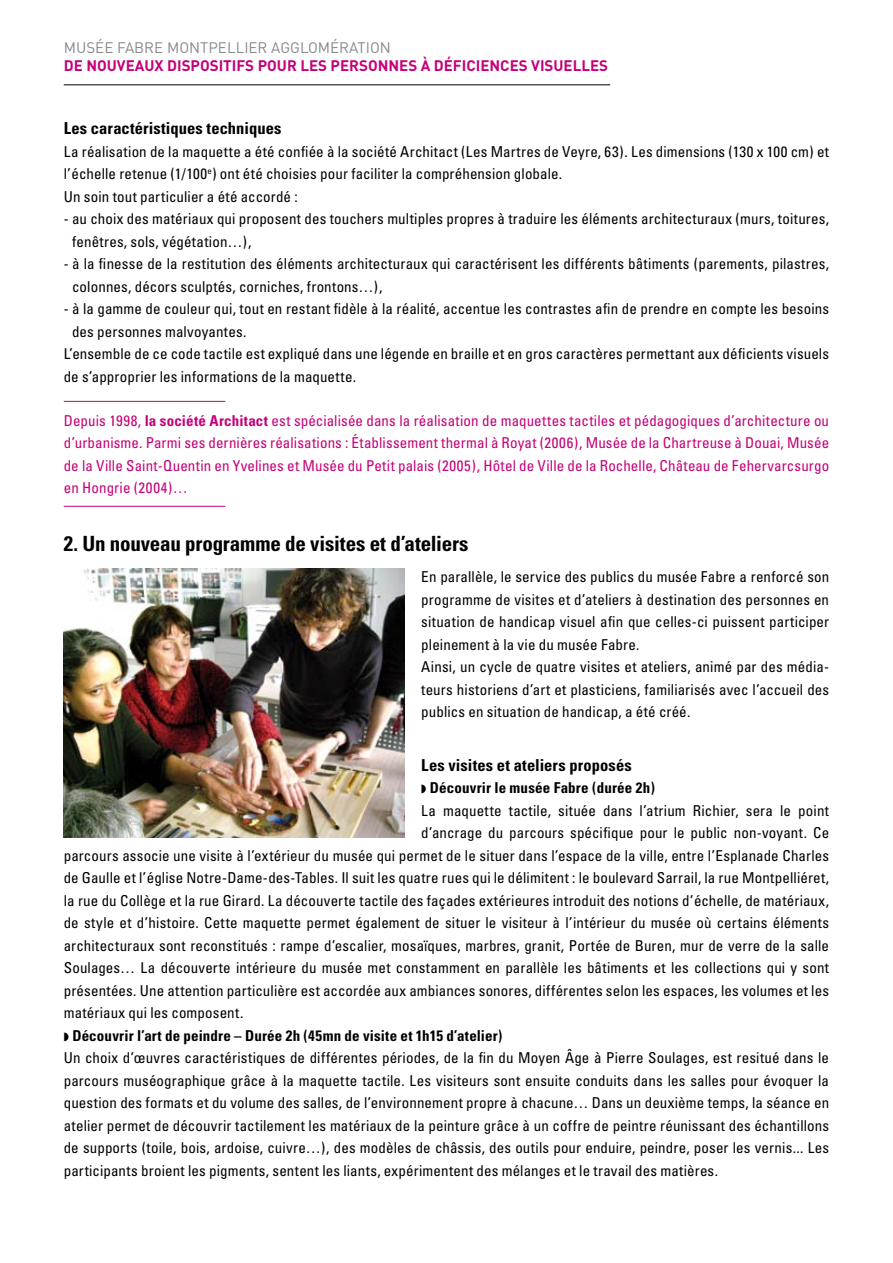
<style>
.page{position:relative;width:893px;height:1263px;background:#fff}
.page>*{position:absolute;margin:0;border:0;box-sizing:border-box;transform-origin:0 0}
.t1{font:700 condensed 21px "Univers";letter-spacing:-.01em;color:#000}
.t2{font:700 condensed 16.5px "Univers";letter-spacing:.01em;color:#000}
.t3{font:700 15.15px "DIN";color:#c50078}
.t4{font:15.15px "DIN";color:#87888a}
.t5{font:condensed 15px/22.5px "Univers";letter-spacing:.01em;color:#000}
.t6{font:condensed 15px/22.5px "Univers";letter-spacing:.005em;color:#c50078;text-align:justify}
.t7{font:700 condensed 15px "Univers";letter-spacing:.01em;color:#000}
.s1{font-weight:700}
</style>
<div class="page">
<img style="left:64px;top:569px;width:340px;height:268px">
<hr style="left:64px;top:401px;width:161px;height:1px;background:#c50078">
<hr style="left:64px;top:506px;width:161px;height:1px;background:#c50078">
<hr style="left:64px;top:85px;width:546px;height:1px;background:#000">
<p class="t4" style="left:64px;top:38px;width:329px">MUSÉE FABRE MONTPELLIER AGGLOMÉRATION</p>
<p class="t3" style="left:64px;top:55px;width:546px">DE NOUVEAUX DISPOSITIFS POUR LES PERSONNES À DÉFICIENCES VISUELLES</p>
<p class="t2" style="left:64px;top:118px;width:219px">Les caractéristiques techniques</p>
<p class="t5" style="left:64px;top:140px;width:767px">La réalisation de la maquette a été confiée à la société Architact (Les Martres de Veyre, 63). Les dimensions (130 x 100 cm) et l’échelle retenue (1/100<sup>e</sup>) ont été choisies pour faciliter la compréhension globale.<br>Un soin tout particulier a été accordé :</p>
<p class="t5" style="left:72px;top:208px;width:758px;text-indent:-8px">- au choix des matériaux qui proposent des touchers multiples propres à traduire les éléments architecturaux (murs, toitures, fenêtres, sols, végétation…),</p>
<p class="t5" style="left:72px;top:253px;width:758px;text-indent:-8px">- à la finesse de la restitution des éléments architecturaux qui caractérisent les différents bâtiments (parements, pilastres, colonnes, décors sculptés, corniches, frontons…),</p>
<p class="t5" style="left:64px;top:298px;width:767px">- à la gamme de couleur qui, tout en restant fidèle à la réalité, accentue les contrastes afin de prendre en compte les besoins</p>
<p class="t5" style="left:72px;top:320px;width:176px">des personnes malvoyantes.</p>
<p class="t5" style="left:64px;top:343px;width:767px">L’ensemble de ce code tactile est expliqué dans une légende en braille et en gros caractères permettant aux déficients visuels</p>
<p class="t5" style="left:64px;top:365px;width:294px">de s’approprier les informations de la maquette.</p>
<p class="t6" style="left:64px;top:409px;width:767px">Depuis 1998, <span class="s1">la société Architact</span> est spécialisée dans la réalisation de maquettes tactiles et pédagogiques d’architecture ou d’urbanisme. Parmi ses dernières réalisations : Établissement thermal à Royat (2006), Musée de la Chartreuse à Douai, Musée de la Ville Saint-Quentin en Yvelines et Musée du Petit palais (2005), Hôtel de Ville de la Rochelle, Château de Fehervarcsurgo en Hongrie (2004)…</p>
<h1 class="t1" style="left:64px;top:531px;width:406px">2. Un nouveau programme de visites et d’ateliers</h1>
<p class="t5" style="left:421px;top:565px;width:409px">En parallèle, le service des publics du musée Fabre a renforcé son programme de visites et d’ateliers à destination des personnes en situation de handicap visuel afin que celles-ci puissent participer pleinement à la vie du musée Fabre.<br>Ainsi, un cycle de quatre visites et ateliers, animé par des média&shy;teurs historiens d’art et plasticiens, familiarisés avec l’accueil des publics en situation de handicap, a été créé.</p>
<p class="t2" style="left:421px;top:754px;width:212px">Les visites et ateliers proposés</p>
<p class="t7" style="left:430px;top:778px;width:227px">Découvrir le musée Fabre (durée 2h)</p>
<p class="t5" style="left:421px;top:799px;width:409px">La maquette tactile, située dans l’atrium Richier, sera le point</p>
<p class="t5" style="left:421px;top:821px;width:409px">d’ancrage du parcours spécifique pour le public non-voyant. Ce</p>
<p class="t5" style="left:64px;top:844px;width:767px">parcours associe une visite à l’extérieur du musée qui permet de le situer dans l’espace de la ville, entre l’Esplanade Charles</p>
<p class="t5" style="left:64px;top:866px;width:767px">de Gaulle et l’église Notre-Dame-des-Tables. Il suit les quatre rues qui le délimitent : le boulevard Sarrail, la rue Montpelliéret,</p>
<p class="t5" style="left:64px;top:889px;width:767px">la rue du Collège et la rue Girard. La découverte tactile des façades extérieures introduit des notions d’échelle, de matériaux,</p>
<p class="t5" style="left:64px;top:911px;width:767px">de style et d’histoire. Cette maquette permet également de situer le visiteur à l’intérieur du musée où certains éléments</p>
<p class="t5" style="left:64px;top:934px;width:767px">architecturaux sont reconstitués : rampe d’escalier, mosaïques, marbres, granit, Portée de Buren, mur de verre de la salle</p>
<p class="t5" style="left:64px;top:956px;width:767px">Soulages… La découverte intérieure du musée met constamment en parallèle les bâtiments et les collections qui y sont</p>
<p class="t5" style="left:64px;top:979px;width:767px">présentées. Une attention particulière est accordée aux ambiances sonores, différentes selon les espaces, les volumes et les</p>
<p class="t5" style="left:64px;top:1001px;width:181px">matériaux qui les composent.</p>
<p class="t7" style="left:72px;top:1026px;width:431px">Découvrir l’art de peindre – Durée 2h (45mn de visite et 1h15 d’atelier)</p>
<p class="t5" style="left:64px;top:1046px;width:767px;text-align:justify">Un choix d’œuvres caractéristiques de différentes périodes, de la fin du Moyen Âge à Pierre Soulages, est resitué dans le parcours muséographique grâce à la maquette tactile. Les visiteurs sont ensuite conduits dans les salles pour évoquer la question des formats et du volume des salles, de l’environnement propre à chacune… Dans un deuxième temps, la séance en atelier permet de découvrir tactilement les matériaux de la peinture grâce à un coffre de peintre réunissant des échantillons de supports (toile, bois, ardoise, cuivre…), des modèles de châssis, des outils pour enduire, peindre, poser les vernis... Les participants broient les pigments, sentent les liants, expérimentent des mélanges et le travail des matières.</p>
</div>
